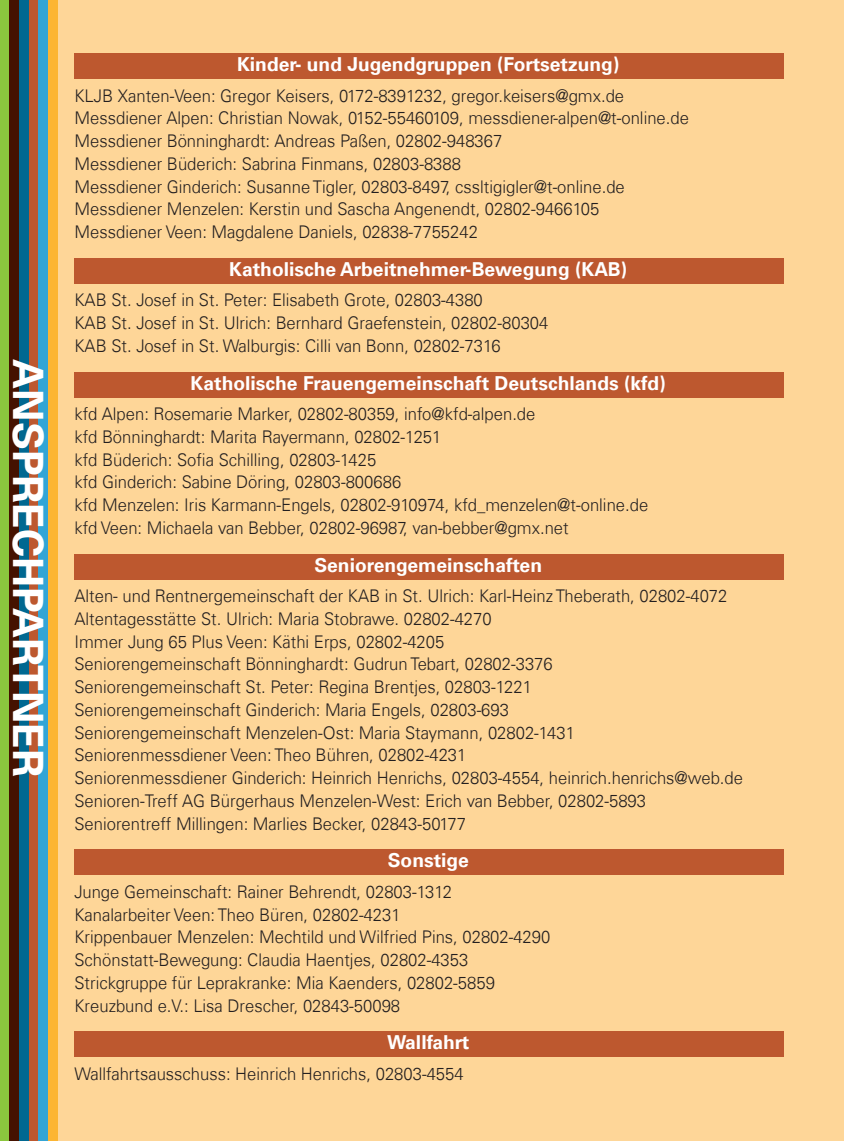
<style>
.page{position:relative;width:844px;height:1141px;background:#fff}
.page>*{position:absolute;margin:0;border:0;box-sizing:border-box;transform-origin:0 0}
.t1{font:700 42px "Univers Com 65";color:#fff}
.t2{font:700 19.25px "Univers Com 65";color:#fff}
.t3{font:300 17.5px/22.8px "Univers Com 45";color:#231f20;scale:.95 1}
</style>
<div class="page">
<div style="left:0;top:0;width:843px;height:1141px;background:#fed698"></div>
<div style="left:74px;top:53px;width:710px;height:26px;background:#bd582f"></div>
<div style="left:74px;top:258px;width:710px;height:26px;background:#bd582f"></div>
<div style="left:74px;top:372px;width:710px;height:25px;background:#bd582f"></div>
<div style="left:74px;top:554px;width:710px;height:25px;background:#bd582f"></div>
<div style="left:74px;top:849px;width:710px;height:26px;background:#bd582f"></div>
<div style="left:74px;top:1031px;width:710px;height:26px;background:#bd582f"></div>
<div style="left:0;top:0;width:58px;height:1141px;background:#fcb533"></div>
<div style="left:0;top:0;width:48px;height:1141px;background:#33a5d6"></div>
<div style="left:0;top:0;width:38px;height:1141px;background:#bd582f"></div>
<div style="left:0;top:0;width:28px;height:1141px;background:#006891"></div>
<div style="left:0;top:0;width:18px;height:1141px;background:#451200"></div>
<div style="left:0;top:0;width:8px;height:1141px;background:#8bc63e"></div>
<h1 class="t1" style="left:53px;top:359px;width:419px;rotate:90deg">ANSPRECHPARTNER</h1>
<p class="t2" style="left:237px;top:53px;width:384px">Kinder- und Jugendgruppen (Fortsetzung)</p>
<p class="t3" style="left:74px;top:84px;width:648px">KLJB Xanten-Veen: Gregor Keisers, 0172-8391232, gregor.keisers@gmx.de Messdiener Alpen: Christian Nowak, 0152-55460109, messdiener-alpen@t-online.de Messdiener Bönninghardt: Andreas Paßen, 02802-948367<br>Messdiener Büderich: Sabrina Finmans, 02803-8388<br>Messdiener Ginderich: Susanne Tigler, 02803-8497, cssltigigler@t-online.de Messdiener Menzelen: Kerstin und Sascha Angenendt, 02802-9466105<br>Messdiener Veen: Magdalene Daniels, 02838-7755242</p>
<p class="t2" style="left:229px;top:258px;width:399px">Katholische Arbeitnehmer-Bewegung (KAB)</p>
<p class="t3" style="left:74px;top:289px;width:500px">KAB St. Josef in St. Peter: Elisabeth Grote, 02803-4380<br>KAB St. Josef in St. Ulrich: Bernhard Graefenstein, 02802-80304<br>KAB St. Josef in St. Walburgis: Cilli van Bonn, 02802-7316</p>
<p class="t2" style="left:190px;top:371px;width:476px">Katholische Frauengemeinschaft Deutschlands (kfd)</p>
<p class="t3" style="left:74px;top:402px;width:605px">kfd Alpen: Rosemarie Marker, 02802-80359, info@kfd-alpen.de<br>kfd Bönninghardt: Marita Rayermann, 02802-1251<br>kfd Büderich: Sofia Schilling, 02803-1425<br>kfd Ginderich: Sabine Döring, 02803-800686<br>kfd Menzelen: Iris Karmann-Engels, 02802-910974, kfd_menzelen@t-online.de kfd Veen: Michaela van Bebber, 02802-96987, van-bebber@gmx.net</p>
<p class="t2" style="left:314px;top:553px;width:229px">Seniorengemeinschaften</p>
<p class="t3" style="left:74px;top:584px;width:705px">Alten- und Rentnergemeinschaft der KAB in St. Ulrich: Karl-Heinz Theberath, 02802-4072<br>Altentagesstätte St. Ulrich: Maria Stobrawe. 02802-4270<br>Immer Jung 65 Plus Veen: Käthi Erps, 02802-4205<br>Seniorengemeinschaft Bönninghardt: Gudrun Tebart, 02802-3376<br>Seniorengemeinschaft St. Peter: Regina Brentjes, 02803-1221<br>Seniorengemeinschaft Ginderich: Maria Engels, 02803-693<br>Seniorengemeinschaft Menzelen-Ost: Maria Staymann, 02802-1431<br>Seniorenmessdiener Veen: Theo Bühren, 02802-4231<br>Seniorenmessdiener Ginderich: Heinrich Henrichs, 02803-4554, heinrich.henrichs@web.de Senioren-Treff AG Bürgerhaus Menzelen-West: Erich van Bebber, 02802-5893<br>Seniorentreff Millingen: Marlies Becker, 02843-50177</p>
<p class="t2" style="left:387px;top:849px;width:82px">Sonstige</p>
<p class="t3" style="left:74px;top:880px;width:502px">Junge Gemeinschaft: Rainer Behrendt, 02803-1312<br>Kanalarbeiter Veen: Theo Büren, 02802-4231<br>Krippenbauer Menzelen: Mechtild und Wilfried Pins, 02802-4290<br>Schönstatt-Bewegung: Claudia Haentjes, 02802-4353<br>Strickgruppe für Leprakranke: Mia Kaenders, 02802-5859<br>Kreuzbund e.V.: Lisa Drescher, 02843-50098</p>
<p class="t2" style="left:387px;top:1031px;width:84px">Wallfahrt</p>
<p class="t3" style="left:74px;top:1062px;width:411px">Wallfahrtsausschuss: Heinrich Henrichs, 02803-4554</p>
</div>
